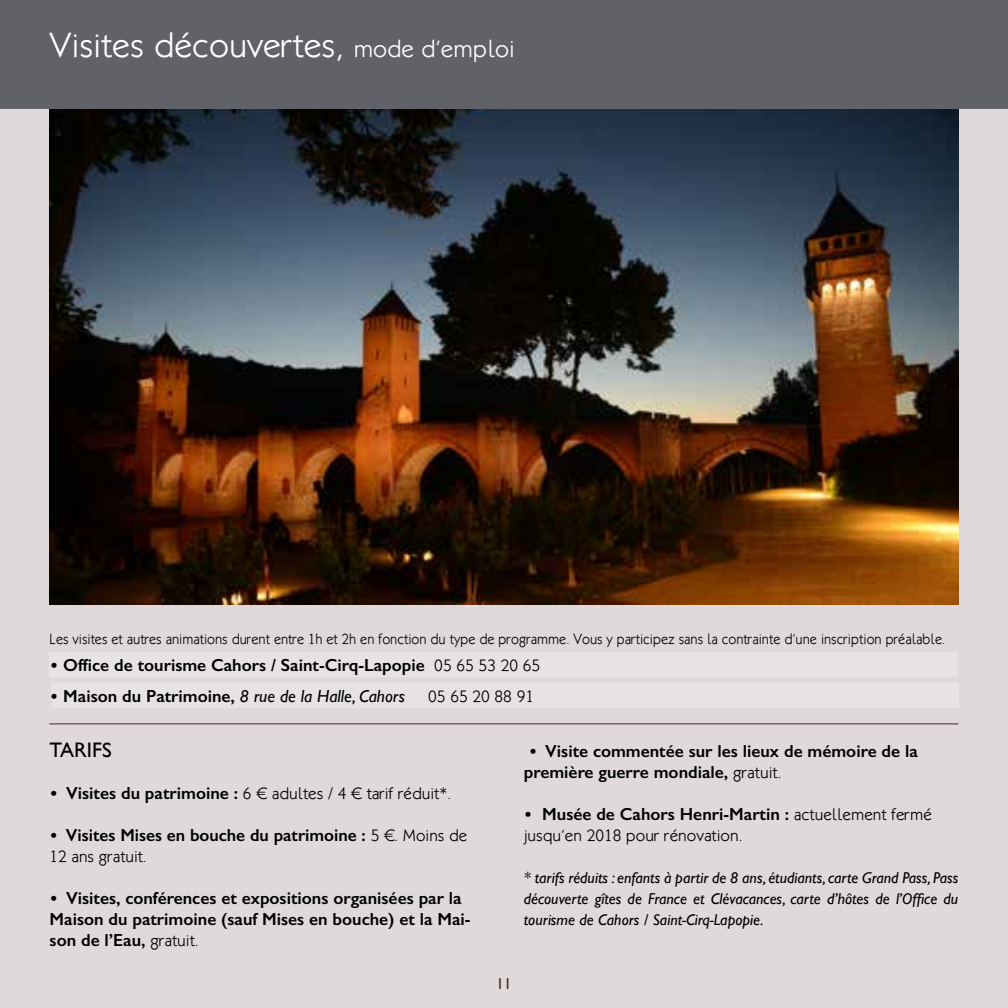
<style>
.page{position:relative;width:1008px;height:1008px;background:#fff}
.page>*{position:absolute;margin:0;border:0;box-sizing:border-box;transform-origin:0 0}
.t1{font:300 35px "Klill";color:#fff}
.t2{font:21px "Gill Sans";color:#000}
.t3{font:600 17.5px/21px "Gill Sans";color:#000}
.t4{font:italic 17.5px "Gill Sans";color:#000}
.t5{font:300 16.62px "Klill";color:#000}
.t6{font:italic 15.75px/21px "Gill Sans";color:#000;text-align:justify}
.t7{font:15.75px "Gill Sans";color:#412b25}
.t8{font:300 14.88px "Klill";color:#000;scale:.93 1}
.s1{font-size:24.5px}
.s2{font-family:"Klill";font-weight:300;font-size:16.62px}
.s3{font-family:"Klill";font-weight:300;font-style:normal;font-size:16.62px}
.s4{font-weight:600;font-style:normal}
.s5{font-family:"Gill Sans";font-weight:600;font-size:17.5px}
</style>
<div class="page">
<div style="left:0;top:0;width:1007px;height:1007px;background:#dfd9da"></div>
<img style="left:50px;top:108px;width:907px;height:496px">
<hr style="left:49px;top:723px;width:908px;height:1px;background:#412b25">
<div style="left:49px;top:652px;width:908px;height:24px;background:#e7e3e4"></div>
<div style="left:51px;top:683px;width:906px;height:25px;background:#e7e3e4"></div>
<div style="left:0;top:0;width:1007px;height:108px;background:#606268"></div>
<h1 class="t1" style="left:50px;top:25px;width:466px">Visites découvertes, <span class="s1">mode d’emploi</span></h1>
<p class="t8" style="left:50px;top:630px;width:963px">Les visites et autres animations durent entre 1h et 2h en fonction du type de programme. Vous y participez sans la contrainte d’une inscription préalable.</p>
<p class="t3" style="left:50px;top:653px;width:491px"><span class="s2">•</span> Office de tourisme Cahors / Saint-Cirq-Lapopie <span class="s2">05 65 53 20 65</span></p>
<p class="t4" style="left:50px;top:685px;width:356px"><span class="s3">•</span> <span class="s4">Maison du Patrimoine,</span> 8 rue de la Halle, Cahors</p>
<p class="t5" style="left:428px;top:686px;width:107px">05 65 20 88 91</p>
<p class="t2" style="left:50px;top:737px;width:63px">TARIFS</p>
<p class="t5" style="left:50px;top:783px;width:403px">• <span class="s5">Visites du patrimoine :</span> 6 € adultes / 4 € tarif réduit*.</p>
<p class="t3" style="left:50px;top:823px;width:419px"><span class="s2">•</span> Visites M ises en bouche du patrimoine : <span class="s2">5 €. Moins de</span></p>
<p class="t5" style="left:50px;top:846px;width:98px">12 ans gratuit.</p>
<p class="t3" style="left:50px;top:886px;width:422px"><span class="s2">•</span> Visites, conférences et expositions organisées par la<br>Maison du patrimoine (sauf M ises en bouche) et la Mai&shy;son de l’Eau, <span class="s2">gratuit.</span></p>
<p class="t3" style="left:523px;top:739px;width:395px"><span class="s2">•</span> Visite commentée sur les lieux de mémoire de la première guerre mondiale, <span class="s2">gratuit.</span></p>
<p class="t3" style="left:523px;top:802px;width:409px"><span class="s2">•</span> M usée de Cahors Henri-Martin : <span class="s2">actuellement fermé</span></p>
<p class="t5" style="left:523px;top:825px;width:220px">jusqu’en 2018 pour rénovation.</p>
<p class="t6" style="left:523px;top:866px;width:436px">* tarifs réduits : enfants à partir de 8 ans, étudiants, carte Grand Pass, Pass découverte gîtes de France et Clévacances, carte d’hôtes de l’Office du tourisme de Cahors / Saint-Cirq-Lapopie.</p>
<p class="t7" style="left:496px;top:974px;width:17px">11</p>
</div>
